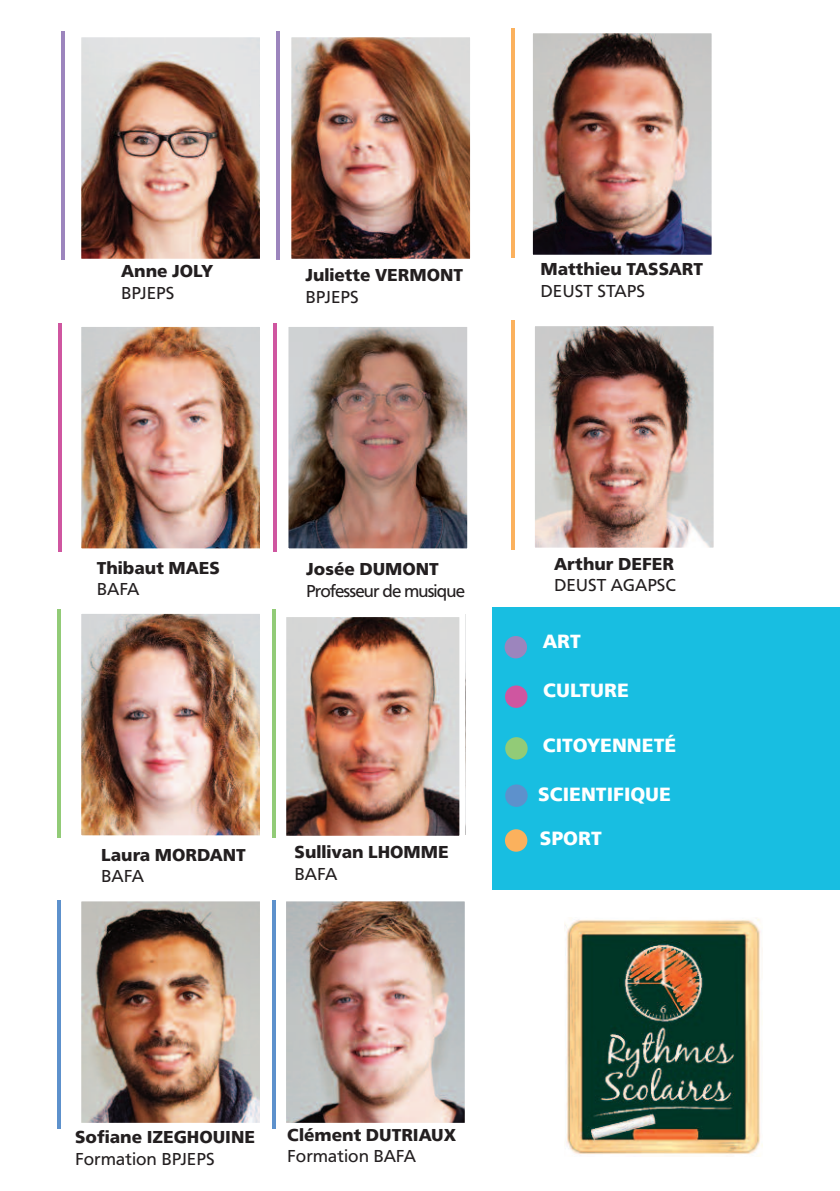
<style>
.page{position:relative;width:840px;height:1191px;background:#fff}
.page>*{position:absolute;margin:0;border:0;box-sizing:border-box;transform-origin:0 0}
.t1{font:700 20px/43.8px "Frutus T";color:#fff}
.t2{font:700 18px "Frutus T";color:#231f20}
.t3{font:18px "Frutus T";color:#231f20}
.t4{font:18px "Frutus T";letter-spacing:-.05em;color:#231f20}
</style>
<div class="page">
<div style="left:492px;top:607px;width:347px;height:584px;background:#18bee1"></div>
<svg style="left:511px;top:29px;width:3px;height:229px"></svg>
<img style="left:82px;top:38px;width:177px;height:220px">
<div style="left:75px;top:31px;width:191px;height:234px;border:6px solid #fff"></div>
<img style="left:292px;top:38px;width:177px;height:220px">
<div style="left:285px;top:31px;width:191px;height:234px;border:6px solid #fff"></div>
<img style="left:533px;top:34px;width:177px;height:220px">
<div style="left:526px;top:27px;width:191px;height:234px;border:6px solid #fff"></div>
<img style="left:535px;top:327px;width:177px;height:219px">
<div style="left:528px;top:320px;width:191px;height:233px;border:6px solid #fff"></div>
<img style="left:82px;top:328px;width:177px;height:219px">
<div style="left:75px;top:321px;width:191px;height:233px;border:6px solid #fff"></div>
<img style="left:289px;top:328px;width:177px;height:219px">
<div style="left:282px;top:321px;width:191px;height:233px;border:6px solid #fff"></div>
<img style="left:82px;top:615px;width:177px;height:219px">
<div style="left:75px;top:608px;width:191px;height:233px;border:6px solid #fff"></div>
<div style="left:281px;top:608px;width:190px;height:233px;border:6px solid #fff"></div>
<img style="left:82px;top:902px;width:177px;height:219px">
<div style="left:75px;top:895px;width:191px;height:233px;border:6px solid #fff"></div>
<img style="left:287px;top:902px;width:176px;height:219px">
<div style="left:280px;top:895px;width:190px;height:233px;border:6px solid #fff"></div>
<div style="left:504px;top:636px;width:22px;height:22px;background:#9c85bd;border-radius:50%"></div>
<div style="left:504px;top:685px;width:23px;height:23px;background:#cf56a0;border-radius:50%"></div>
<div style="left:505px;top:737px;width:22px;height:22px;background:#92cb77;border-radius:50%"></div>
<div style="left:505px;top:784px;width:22px;height:23px;background:#5d91cc;border-radius:50%"></div>
<div style="left:504px;top:829px;width:23px;height:22px;background:#fbb15d;border-radius:50%"></div>
<hr style="left:61px;top:31px;width:3px;height:229px;background:#9c85bd">
<hr style="left:58px;top:323px;width:4px;height:229px;background:#cf56a0">
<hr style="left:57px;top:609px;width:3px;height:229px;background:#92cb77">
<hr style="left:57px;top:900px;width:3px;height:228px;background:#5d91cc">
<svg style="left:276px;top:31px;width:3px;height:229px"></svg>
<hr style="left:273px;top:323px;width:4px;height:229px;background:#cf56a0">
<svg style="left:272px;top:609px;width:3px;height:229px"></svg>
<svg style="left:272px;top:900px;width:3px;height:228px"></svg>
<svg style="left:511px;top:320px;width:3px;height:229px"></svg>
<div style="left:487px;top:890px;width:352px;height:301px;background:#fff"></div>
<img style="left:564px;top:919px;width:198px;height:235px">
<img style="left:287px;top:618px;width:171px;height:216px">
<div style="left:280px;top:611px;width:185px;height:230px;border:6px solid #fff"></div>
<p class="t2" style="left:121px;top:260px;width:94px">Anne JOLY</p>
<p class="t3" style="left:121px;top:282px;width:55px">BPJEPS</p>
<p class="t2" style="left:305px;top:264px;width:159px">Juliette VERMONT</p>
<p class="t3" style="left:305px;top:286px;width:55px">BPJEPS</p>
<p class="t2" style="left:540px;top:258px;width:164px">Matthieu TASSART</p>
<p class="t3" style="left:540px;top:280px;width:106px">DEUST STAPS</p>
<p class="t2" style="left:97px;top:557px;width:124px">Thibaut MAES</p>
<p class="t3" style="left:97px;top:578px;width:44px">BAFA</p>
<p class="t2" style="left:306px;top:558px;width:134px">Josée DUMONT</p>
<p class="t4" style="left:306px;top:580px;width:160px">Professeur de musique</p>
<p class="t2" style="left:101px;top:844px;width:146px">Laura MORDANT</p>
<p class="t3" style="left:101px;top:865px;width:44px">BAFA</p>
<p class="t2" style="left:294px;top:841px;width:155px">Sullivan LHOMME</p>
<p class="t3" style="left:294px;top:863px;width:44px">BAFA</p>
<p class="t2" style="left:553px;top:553px;width:122px">Arthur DEFER</p>
<p class="t3" style="left:553px;top:574px;width:123px">DEUST AGAPSC</p>
<p class="t1" style="left:542px;top:619px;width:40px">ART</p>
<p class="t1" style="left:542px;top:668px;width:87px">CULTURE</p>
<p class="t1" style="left:542px;top:723px;width:135px">CITOYENNETÉ</p>
<p class="t1" style="left:538px;top:772px;width:134px">SCIENTIFIQUE<br>SPORT</p>
<p class="t2" style="left:75px;top:1126px;width:181px">Sofiane IZEGHOUINE</p>
<p class="t3" style="left:75px;top:1148px;width:141px">Formation BPJEPS</p>
<p class="t2" style="left:287px;top:1124px;width:170px">Clément DUTRIAUX</p>
<p class="t3" style="left:287px;top:1145px;width:130px">Formation BAFA</p>
</div>
